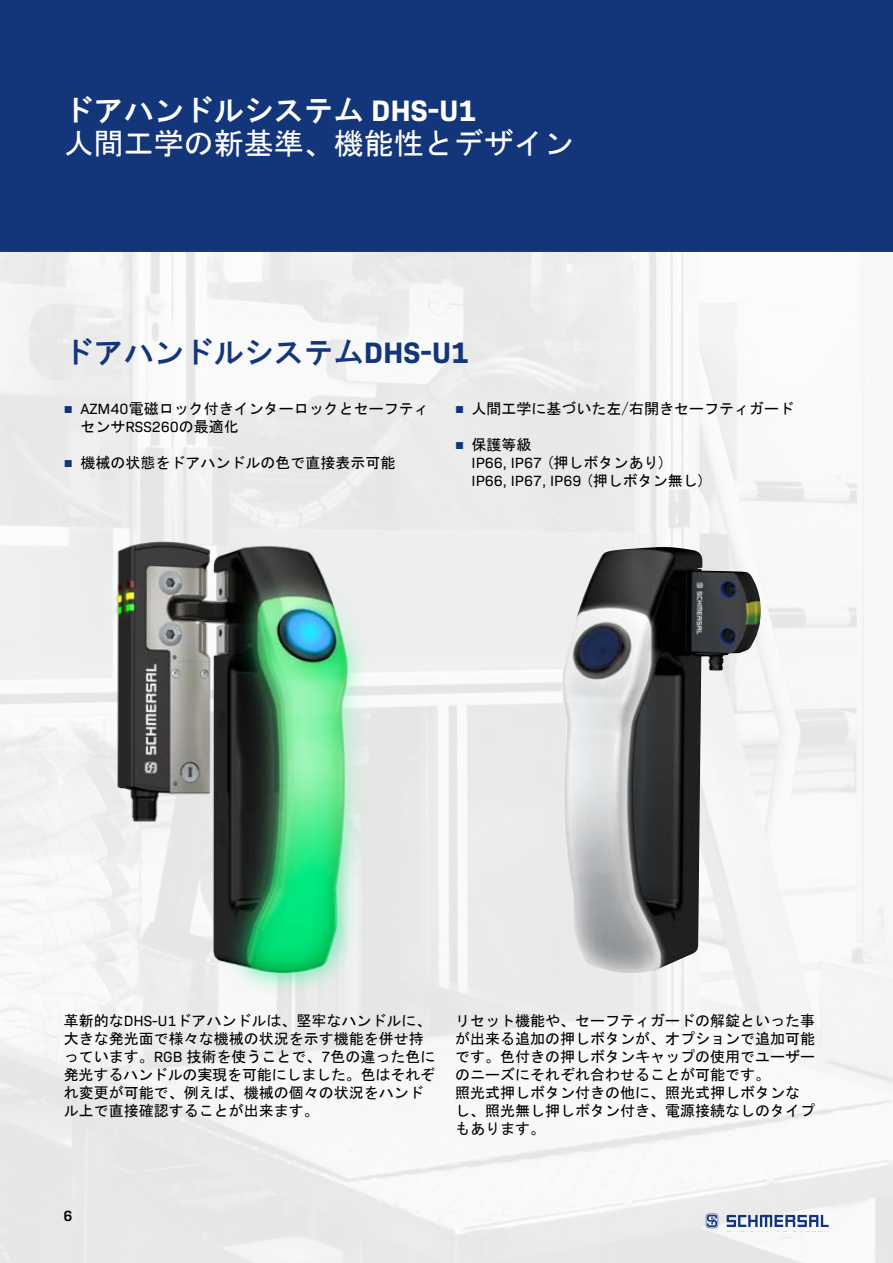
<style>
.page{position:relative;width:893px;height:1263px;background:#fff}
.page>*{position:absolute;margin:0;border:0;box-sizing:border-box;transform-origin:0 0}
.t1{font:30px "MS Gothic";color:#fff}
.t2{font:30px "HG Gothic E";color:#fff}
.t3{font:30px "HG Gothic E";color:#13357a}
.t4{font:15px/18px "MS Gothic";color:#000}
.t5{font:15px/18px "Bio Sans";color:#000}
.t6{font:600 15px "Bio Sans";color:#000}
.s1{font-family:"Bio Sans";font-weight:700}
.s2{font-family:"Arial";color:#13357a}
.s3{font-family:"Bio Sans"}
.s4{font-family:"MS Gothic"}
</style>
<div class="page">
<div style="left:0;top:0;width:893px;height:252px;background:#13357a"></div>
<svg style="left:727px;top:1215px;width:102px;height:12px"></svg>
<svg style="left:706px;top:1213px;width:12px;height:15px"></svg>
<img style="left:98px;top:529px;width:297px;height:468px">
<img style="left:562px;top:547px;width:199px;height:427px">
<h1 class="t2" style="left:64px;top:95px;width:414px">ドアハンドルシステム <span class="s1">DHS-U1</span></h1>
<h1 class="t1" style="left:64px;top:128px;width:512px">人間工学の新基準、機能性とデザイン</h1>
<h1 class="t3" style="left:64px;top:337px;width:407px">ドアハンドルシステム<span class="s1">DHS-U1</span></h1>
<p class="t4" style="left:80px;top:400px;width:350px;text-indent:-17px"><span class="s2">■</span> <span class="s3">AZM40</span>電磁ロック付きインターロックとセーフティセンサ<span class="s3">RSS260</span>の最適化</p>
<p class="t4" style="left:64px;top:454px;width:333px"><span class="s2">■</span> 機械の状態をドアハンドルの色で直接表示可能</p>
<p class="t4" style="left:455px;top:400px;width:341px"><span class="s2">■</span> 人間工学に基づいた左/右開きセーフティガード</p>
<p class="t4" style="left:455px;top:436px;width:78px"><span class="s2">■</span> 保護等級</p>
<p class="t5" style="left:472px;top:453px;width:235px">IP66, IP67 <span class="s4">(押しボタンあり)<br></span>IP66, IP67, IP69 <span class="s4">(押しボタン無し)</span></p>
<p class="t4" style="left:64px;top:1012px;width:373px">革新的な<span class="s3">DHS-U1</span>ドアハンドルは、堅牢なハンドルに、大きな発光面で様々な機械の状況を示す機能を併せ持っています。<span class="s3">RGB</span> 技術を使うことで、<span class="s3">7</span>色の違った色に発光するハンドルの実現を可能にしました。色はそれぞれ変更が可能で、例えば、機械の個々の状況をハンドル上で直接確認することが出来ます。</p>
<p class="t4" style="left:455px;top:1012px;width:361px">リセット機能や、セーフティガードの解錠といった事が出来る追加の押しボタンが、オプションで追加可能です。色付きの押しボタンキャップの使用でユーザーのニーズにそれぞれ合わせることが可能です。<br>照光式押しボタン付きの他に、照光式押しボタンなし、照光無し押しボタン付き、電源接続なしのタイプもあります。</p>
<p class="t6" style="left:63px;top:1204px;width:10px">6</p>
</div>
